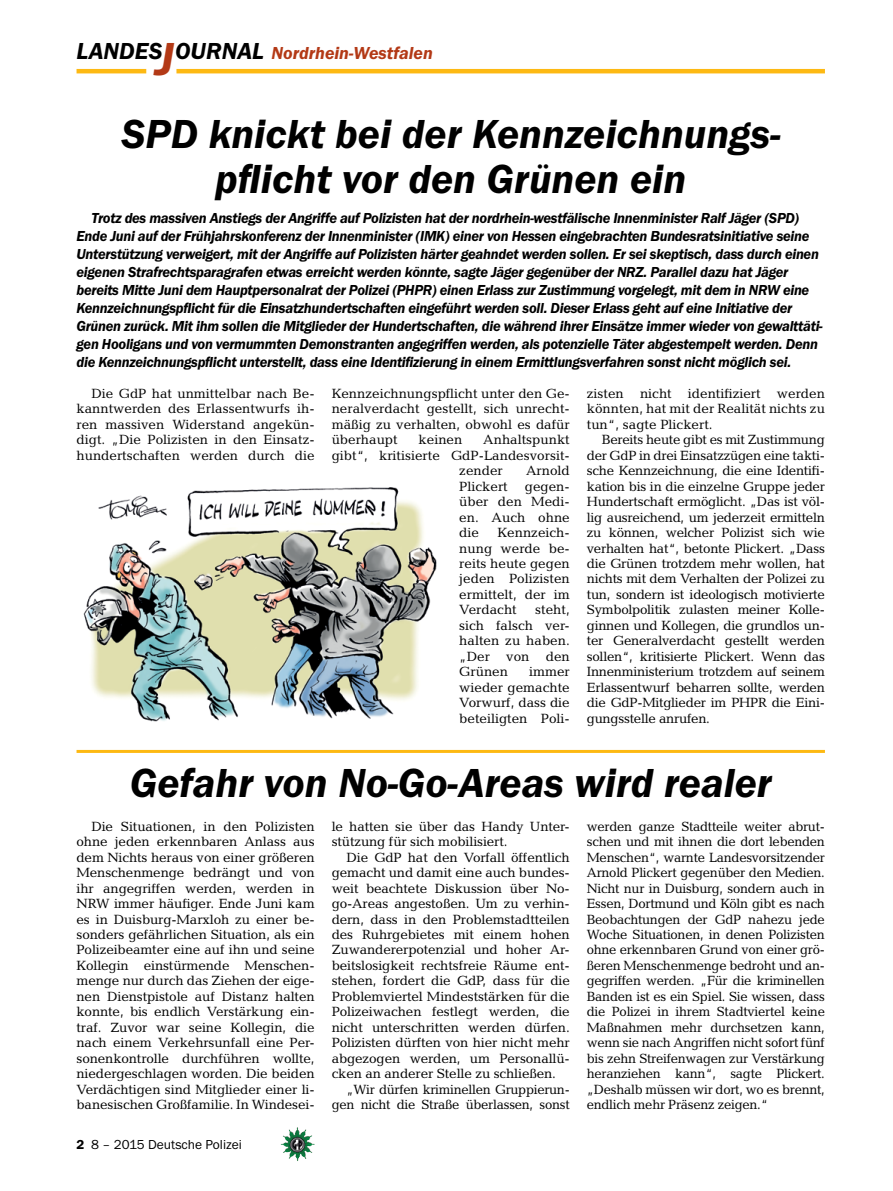
<style>
.page{position:relative;width:893px;height:1191px;background:#fff}
.page>*{position:absolute;margin:0;border:0;box-sizing:border-box;transform-origin:0 0}
._02__HEADLINE_3spalt{font:italic 600 42px/45px "Franklin Gothic Itc T";color:#000;text-align:center}
.t1{font:italic 600 24px "Franklin Gothic Itc T";color:#000}
.t2{font:italic 600 18px "Franklin Gothic Itc T";color:#b33916}
._08__VORSPANN{font:italic 600 15px/18px "Franklin Gothic Itc T";letter-spacing:-.02em;color:#000}
._09__GRUNDTEXT___Blo{font:13.5px/15.5px "Candida";color:#000;text-align:justify}
._09__GRUNDTEXT___Blo-2{font:13.5px/15.5px "Candida";letter-spacing:-.02em;color:#000;text-align:right}
.t3{font:13.5px "Franklin Gothic Itc T";color:#000}
.s1{font-size:48px;color:#b33916}
.s2{font-weight:600}
</style>
<div class="page">
<hr style="left:77px;top:69px;width:69px;height:4px;background:#fdb913">
<hr style="left:176px;top:69px;width:649px;height:4px;background:#fdb913">
<img style="left:281px;top:1128px;width:16px;height:24px">
<img style="left:83px;top:487px;width:354px;height:235px">
<hr style="left:77px;top:750px;width:748px;height:3px;background:#fdb913">
<p class="t1" style="left:77px;top:37px;width:189px">LANDES<span class="s1">J</span>OURNAL</p>
<p class="t2" style="left:272px;top:42px;width:163px">Nordrhein-Westfalen</p>
<p class="_02__HEADLINE_3spalt" style="left:121px;top:111px;width:661px">SPD knickt bei der Kennzeichnungs&shy;pflicht vor den Grünen ein</p>
<p class="_08__VORSPANN" style="left:77px;top:208px;width:748px;text-indent:15px">Trotz des massiven Anstiegs der Angriffe auf Polizisten hat der nordrhein-westfälische Innenminister Ralf Jäger (SPD)<br>Ende Juni auf der Frühjahrskonferenz der Innenminister (IMK) einer von Hessen eingebrachten Bundesratsinitiative seine Unterstützung verweigert, mit der Angriffe auf Polizisten härter geahndet werden sollen. Er sei skeptisch, dass durch einen eigenen Strafrechtsparagrafen etwas erreicht werden könnte, sagte Jäger gegenüber der NRZ. Parallel dazu hat Jäger bereits Mitte Juni dem Hauptpersonalrat der Polizei (PHPR) einen Erlass zur Zustimmung vorgelegt, mit dem in NRW eine Kennzeichnungspflicht für die Einsatzhundertschaften eingeführt werden soll. Dieser Erlass geht auf eine Initiative der Grünen zurück. Mit ihm sollen die Mitglieder der Hundertschaften, die während ihrer Einsätze immer wieder von gewalttäti&shy;gen Hooligans und von vermummten Demonstranten angegriffen werden, als potenzielle Täter abgestempelt werden. Denn die Kennzeichnungspflicht unterstellt, dass eine Identifizierung in einem Ermittlungsverfahren sonst nicht möglich sei.</p>
<p class="_09__GRUNDTEXT___Blo" style="left:77px;top:386px;width:240px;text-indent:15px">Die GdP hat unmittelbar nach Be&shy;kanntwerden des Erlassentwurfs ih&shy;ren massiven Widerstand angekün&shy;digt. „Die Polizisten in den Einsatz&shy;hundertschaften werden durch die</p>
<p class="_09__GRUNDTEXT___Blo" style="left:332px;top:386px;width:240px">Kennzeichnungspflicht unter den Ge&shy;neralverdacht gestellt, sich unrecht&shy;mäßig zu verhalten, obwohl es dafür überhaupt</p>
<p class="_09__GRUNDTEXT___Blo" style="left:587px;top:386px;width:240px">zisten nicht identifiziert werden könnten, hat mit der Realität nichts zu tun“, sagte Plickert.</p>
<p class="_09__GRUNDTEXT___Blo" style="left:587px;top:432px;width:240px;text-indent:15px">Bereits heute gibt es mit Zustimmung der GdP in drei Einsatzzügen eine takti&shy;sche Kennzeichnung, die eine Identifi&shy;kation bis in die einzelne Gruppe jeder Hundertschaft ermöglicht. „Das ist völ&shy;lig ausreichend, um jederzeit ermitteln zu können, welcher Polizist sich wie verhalten hat“, betonte Plickert. „Dass die Grünen trotzdem mehr wollen, hat nichts mit dem Verhalten der Polizei zu tun, sondern ist ideologisch motivierte Symbolpolitik zulasten meiner Kolle&shy;ginnen und Kollegen, die grundlos un&shy;ter Generalverdacht gestellt werden sollen“, kritisierte Plickert. Wenn das Innenministerium trotzdem auf seinem Erlassentwurf beharren sollte, werden die GdP-Mitglieder im PHPR die Eini&shy;gungsstelle anrufen.</p>
<p class="_09__GRUNDTEXT___Blo" style="left:419px;top:432px;width:45px">keinen</p>
<p class="_09__GRUNDTEXT___Blo" style="left:483px;top:432px;width:88px">Anhaltspunkt</p>
<p class="_09__GRUNDTEXT___Blo" style="left:332px;top:447px;width:240px">gibt“, kritisierte GdP-Landesvorsit-</p>
<p class="_09__GRUNDTEXT___Blo" style="left:459px;top:463px;width:45px">zender</p>
<p class="_09__GRUNDTEXT___Blo" style="left:526px;top:463px;width:45px">Arnold</p>
<p class="_09__GRUNDTEXT___Blo" style="left:459px;top:478px;width:50px">Plickert</p>
<p class="_09__GRUNDTEXT___Blo" style="left:459px;top:478px;width:112px;text-indent:66px">gegen&shy;über den Medi&shy;en. Auch ohne die</p>
<p class="_09__GRUNDTEXT___Blo" style="left:459px;top:525px;width:112px;text-indent:38px">Kennzeich&shy;nung werde be&shy;reits heute gegen jeden Polizisten ermittelt, der im Verdacht</p>
<p class="_09__GRUNDTEXT___Blo" style="left:459px;top:602px;width:112px;text-indent:76px">steht, sich falsch ver&shy;halten zu haben. „Der von den Grünen</p>
<p class="_09__GRUNDTEXT___Blo" style="left:459px;top:664px;width:112px;text-indent:70px">immer wieder gemachte Vorwurf, dass die beteiligten Poli-</p>
<p class="_02__HEADLINE_3spalt" style="left:130px;top:760px;width:643px">Gefahr von No-Go-Areas wird realer</p>
<p class="_09__GRUNDTEXT___Blo" style="left:77px;top:818px;width:240px;text-indent:15px">Die Situationen, in den Polizisten ohne jeden erkennbaren Anlass aus dem Nichts heraus von einer größeren Menschenmenge bedrängt und von ihr angegriffen werden, werden in NRW immer häufiger. Ende Juni kam es in Duisburg-Marxloh zu einer be&shy;sonders gefährlichen Situation, als ein Polizeibeamter eine auf ihn und seine Kollegin einstürmende Menschen&shy;menge nur durch das Ziehen der eige&shy;nen Dienstpistole auf Distanz halten konnte, bis endlich Verstärkung ein&shy;traf. Zuvor war seine Kollegin, die nach einem Verkehrsunfall eine Per&shy;sonenkontrolle durchführen wollte, niedergeschlagen worden. Die beiden Verdächtigen sind Mitglieder einer li&shy;banesischen Großfamilie. In Windesei-</p>
<p class="_09__GRUNDTEXT___Blo" style="left:332px;top:818px;width:240px">le hatten sie über das Handy Unter&shy;stützung für sich mobilisiert.</p>
<p class="_09__GRUNDTEXT___Blo" style="left:587px;top:818px;width:240px">werden ganze Stadtteile weiter abrut&shy;schen und mit ihnen die dort lebenden Menschen“, warnte Landesvorsitzender Arnold Plickert gegenüber den Medien.<br>Nicht nur in Duisburg, sondern auch in Essen, Dortmund und Köln gibt es nach Beobachtungen der GdP nahezu jede Woche Situationen, in denen Polizisten ohne erkennbaren Grund von einer grö&shy;ßeren Menschenmenge bedroht und an&shy;gegriffen werden. „Für die kriminellen Banden ist es ein Spiel. Sie wissen, dass die Polizei in ihrem Stadtviertel keine Maßnahmen mehr durchsetzen kann, wenn sie nach Angriffen nicht sofort fünf bis zehn Streifenwagen zur Verstärkung heranziehen kann“, sagte Plickert. „Deshalb müssen wir dort, wo es brennt, endlich mehr Präsenz zeigen.“</p>
<p class="_09__GRUNDTEXT___Blo" style="left:332px;top:849px;width:240px;text-indent:15px">Die GdP hat den Vorfall öffentlich gemacht und damit eine auch bundes&shy;weit beachtete Diskussion über No&shy;go-Areas angestoßen. Um zu verhin&shy;dern, dass in den Problemstadtteilen des Ruhrgebietes mit einem hohen Zuwandererpotenzial und hoher Ar&shy;beitslosigkeit rechtsfreie Räume ent&shy;stehen, fordert die GdP, dass für die Problemviertel Mindeststärken für die Polizeiwachen festlegt werden, die nicht unterschritten werden dürfen.<br>Polizisten dürften von hier nicht mehr abgezogen werden, um Personallü&shy;cken an anderer Stelle zu schließen.</p>
<p class="_09__GRUNDTEXT___Blo-2" style="left:332px;top:1081px;width:240px">„Wir dürfen kriminellen Gruppierun&shy;gen nicht die Straße überlassen, sonst</p>
<p class="t3" style="left:77px;top:1136px;width:167px"><span class="s2">2</span> 8 – 2015 Deutsche Polizei</p>
</div>
